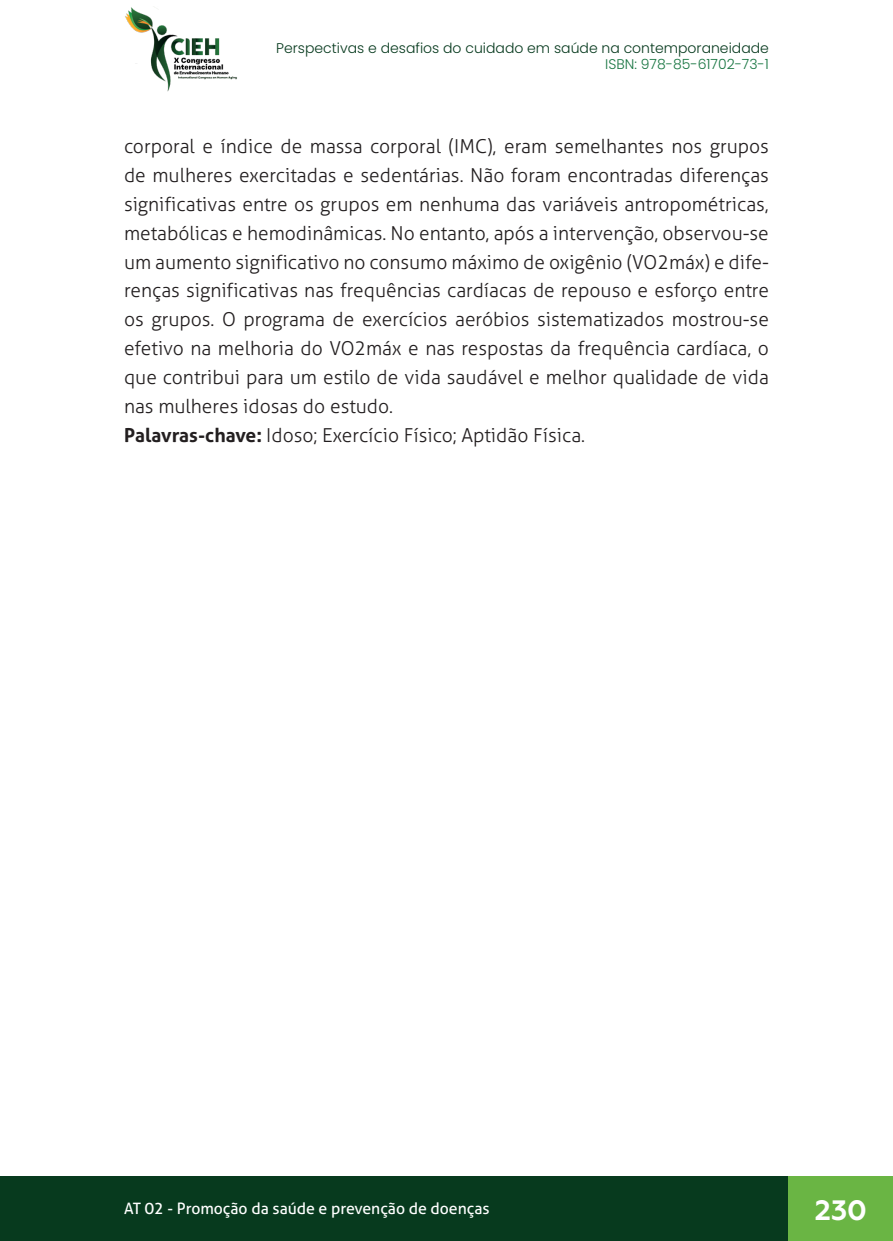
<style>
.page{position:relative;width:893px;height:1241px;background:#fff}
.page>*{position:absolute;margin:0;border:0;box-sizing:border-box;transform-origin:0 0}
.t1{font:700 28px "Geometria";color:#fff}
._4_CORPO_RESUMO{font:300 19.25px/28.9px "Aller";color:#231f20;text-align:justify}
.t2{font:15.75px "Aller";color:#fff}
.t3{font:300 14px "Poppins";color:#073a1e}
.t4{font:300 14px "Poppins";color:#177541}
.s1{font-weight:700}
</style>
<div class="page">
<div style="left:0;top:1176px;width:893px;height:64px;background:#073a1e"></div>
<div style="left:789px;top:1176px;width:104px;height:64px;background:#6ab544"></div>
<img style="left:125px;top:6px;width:112px;height:86px">
<p class="t3" style="left:276px;top:39px;width:494px">Perspectivas e desafios do cuidado em saúde na contemporaneidade</p>
<p class="t4" style="left:605px;top:56px;width:165px">ISBN: 978-85-61702-73-1</p>
<p class="_4_CORPO_RESUMO" style="left:124px;top:131px;width:646px">corporal e índice de massa corporal (IMC), eram semelhantes nos grupos de mulheres exercitadas e sedentárias. Não foram encontradas diferenças significativas entre os grupos em nenhuma das variáveis antropométricas, metabólicas e hemodinâmicas. No entanto, após a intervenção, observou-se um aumento significativo no consumo máximo de oxigênio (VO2máx) e dife&shy;renças significativas nas frequências cardíacas de repouso e esforço entre os grupos. O programa de exercícios aeróbios sistematizados mostrou-se efetivo na melhoria do VO2máx e nas respostas da frequência cardíaca, o que contribui para um estilo de vida saudável e melhor qualidade de vida nas mulheres idosas do estudo.</p>
<p class="_4_CORPO_RESUMO" style="left:124px;top:420px;width:463px"><span class="s1">Palavras-chave:</span> Idoso; Exercício Físico; Aptidão Física.</p>
<p class="t2" style="left:124px;top:1198px;width:367px">AT 02 - Promoção da saúde e prevenção de doenças</p>
<h1 class="t1" style="left:815px;top:1192px;width:54px">230</h1>
</div>
